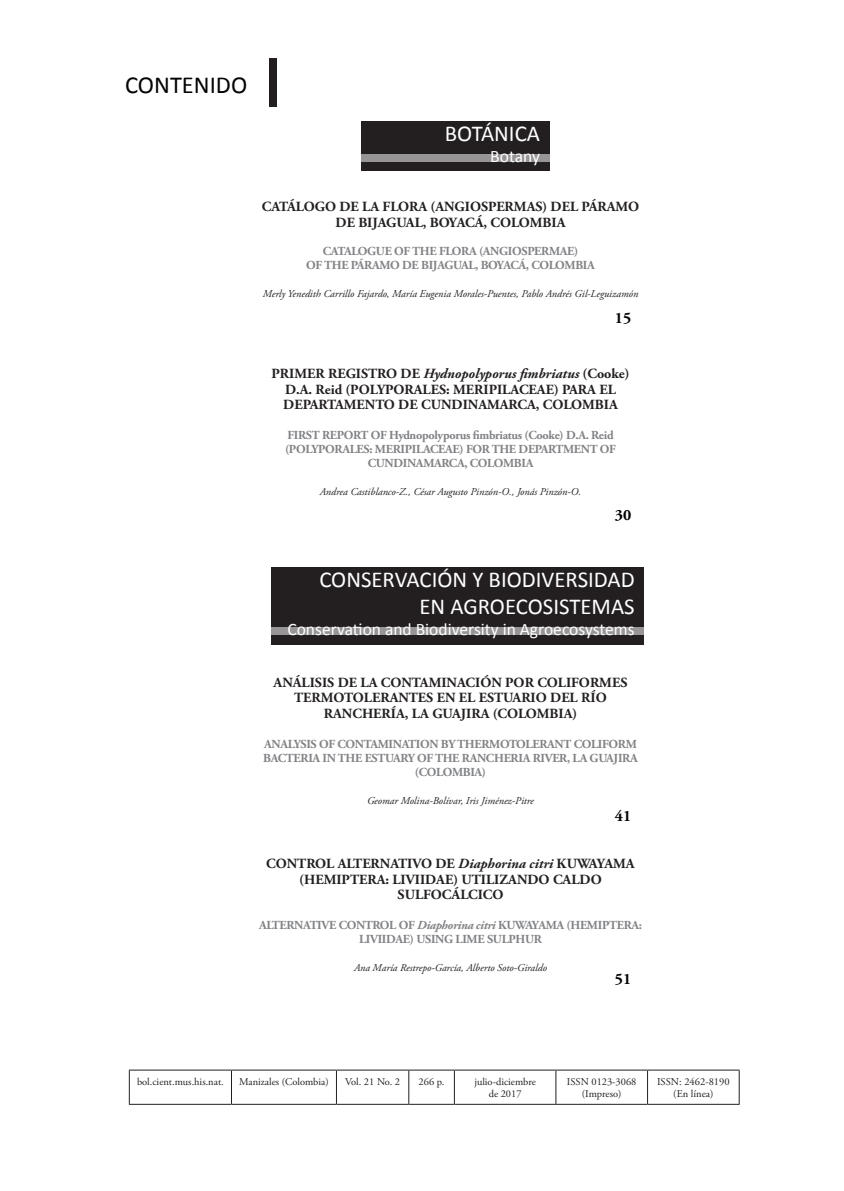
<style>
.page{position:relative;width:844px;height:1191px;background:#fff}
.page>*{position:absolute;margin:0;border:0;box-sizing:border-box;transform-origin:0 0}
.t1{font:24.5px "Calibri";color:#040503}
.t2{font:22.75px "Calibri";color:#fff}
.t3{font:17.5px "Calibri";color:#fff}
.t4{font:700 15.75px "Adobe Garamond Pro";color:#000}
.t5{font:700 14px/15.8px "Adobe Garamond Pro";color:#231f20}
.t6{font:italic 700 14px "Adobe Garamond Pro";color:#231f20}
.t7{font:700 12.25px/14px "Adobe Garamond Pro";letter-spacing:-.025em;color:#808285}
.t8{font:italic 10.5px "Adobe Garamond Pro";color:#231f20}
.t9{font:10.5px/12.4px "Adobe Garamond Pro";color:#231f20;text-align:center}
.s1{font-style:italic}
.s2{font-style:normal}
</style>
<div class="page">
<div style="left:361px;top:121px;width:188px;height:49px;background:#231f20"></div>
<div style="left:355px;top:154px;width:200px;height:8px;background:#979596"></div>
<div style="left:269px;top:58px;width:8px;height:48px;background:#231f20"></div>
<div style="left:271px;top:567px;width:372px;height:77px;background:#231f20"></div>
<div style="left:271px;top:627px;width:372px;height:7px;background:#979596"></div>
<hr style="left:129px;top:1069px;width:102px;height:1px;background:#231f20">
<hr style="left:129px;top:1070px;width:1px;height:33px;background:#231f20">
<hr style="left:231px;top:1069px;width:105px;height:1px;background:#231f20">
<hr style="left:231px;top:1070px;width:1px;height:33px;background:#231f20">
<hr style="left:336px;top:1069px;width:72px;height:1px;background:#231f20">
<hr style="left:336px;top:1070px;width:1px;height:33px;background:#231f20">
<hr style="left:408px;top:1069px;width:46px;height:1px;background:#231f20">
<hr style="left:408px;top:1070px;width:1px;height:33px;background:#231f20">
<hr style="left:454px;top:1069px;width:101px;height:1px;background:#231f20">
<hr style="left:454px;top:1070px;width:1px;height:33px;background:#231f20">
<hr style="left:555px;top:1069px;width:92px;height:1px;background:#231f20">
<hr style="left:555px;top:1070px;width:1px;height:33px;background:#231f20">
<hr style="left:647px;top:1069px;width:92px;height:1px;background:#231f20">
<hr style="left:647px;top:1070px;width:1px;height:33px;background:#231f20">
<hr style="left:738px;top:1070px;width:1px;height:33px;background:#231f20">
<hr style="left:129px;top:1103px;width:102px;height:1px;background:#231f20">
<hr style="left:231px;top:1103px;width:105px;height:1px;background:#231f20">
<hr style="left:336px;top:1103px;width:72px;height:1px;background:#231f20">
<hr style="left:408px;top:1103px;width:46px;height:1px;background:#231f20">
<hr style="left:454px;top:1103px;width:101px;height:1px;background:#231f20">
<hr style="left:555px;top:1103px;width:92px;height:1px;background:#231f20">
<hr style="left:647px;top:1103px;width:92px;height:1px;background:#231f20">
<h1 class="t1" style="left:125px;top:69px;width:28px">CONTENIDO</h1>
<h2 class="t2" style="left:445px;top:119px;width:96px">BOTÁNI CA</h2>
<h3 class="t3" style="left:490px;top:145px;width:51px">Botany</h3>
<p class="t5" style="left:262px;top:199px;width:131px">CATÁLOGODE LA FLORA</p>
<p class="t5" style="left:430px;top:199px;width:131px">(ANGIOS PERMAS) DEL</p>
<p class="t5" style="left:581px;top:199px;width:58px">PÁRAMO</p>
<p class="t5" style="left:335px;top:215px;width:71px">DE BIJAGUAL</p>
<p class="t5" style="left:423px;top:215px;width:88px">, BOYACÁ, COLO</p>
<p class="t5" style="left:530px;top:215px;width:30px">MBIA</p>
<p class="t7" style="left:322px;top:244px;width:17px">CATALO</p>
<p class="t7" style="left:367px;top:244px;width:81px">GUE OF THEFLORA</p>
<p class="t7" style="left:306px;top:244px;width:273px;text-indent:173px">(ANGIOS PERMAE)<br>OF THE PÁRAMO DE BIJAGUAL, BOYACÁ, COLO</p>
<p class="t7" style="left:564px;top:258px;width:26px">MBIA</p>
<p class="t8" style="left:263px;top:287px;width:377px">Merly Yenedith Carrillo Fajardo, María Eugenia Morales-Puentes, Pablo Andrés Gil-Leguizamón</p>
<p class="t4" style="left:614px;top:309px;width:18px">15</p>
<p class="t5" style="left:285px;top:366px;width:346px;text-indent:115px">DE <span class="s1">Hydnopolyporus fimbriatus</span> (Cooke)<br>D.A. Reid (POLYPORALES</p>
<p class="t5" style="left:271px;top:366px;width:94px">PRIMER REGISTRO</p>
<p class="t5" style="left:446px;top:381px;width:134px">: MERIPILACEAE) PARA</p>
<p class="t5" style="left:599px;top:381px;width:10px">EL</p>
<p class="t5" style="left:283px;top:397px;width:37px">DE PARTA</p>
<p class="t5" style="left:344px;top:397px;width:24px">MENTO</p>
<p class="t5" style="left:398px;top:397px;width:43px">DE CUNDINA</p>
<p class="t5" style="left:487px;top:397px;width:76px">MARCA, COLO</p>
<p class="t5" style="left:582px;top:397px;width:30px">MBIA</p>
<p class="t7" style="left:287px;top:428px;width:8px">FIRST</p>
<p class="t7" style="left:322px;top:428px;width:31px">REPORT</p>
<p class="t7" style="left:370px;top:428px;width:244px">OF Hydnopolyporus fimbriatus (Cooke) D.A. Reid</p>
<p class="t7" style="left:285px;top:442px;width:49px">(POLYPORALES</p>
<p class="t7" style="left:369px;top:442px;width:106px">: MERIPILACEAE) FOR</p>
<p class="t7" style="left:491px;top:442px;width:91px">THE DEPARTMENT</p>
<p class="t7" style="left:599px;top:442px;width:9px">OF</p>
<p class="t7" style="left:367px;top:456px;width:18px">CUNDINA</p>
<p class="t7" style="left:423px;top:456px;width:64px">MARCA, COLO</p>
<p class="t7" style="left:503px;top:456px;width:26px">MBIA</p>
<p class="t8" style="left:320px;top:485px;width:263px">Andrea Castiblanco-Z., César Augusto Pinzón-O., Jonás Pinzón-O.</p>
<p class="t4" style="left:614px;top:505px;width:18px">30</p>
<h2 class="t2" style="left:319px;top:565px;width:26px">CONSER</h2>
<h2 class="t2" style="left:394px;top:565px;width:117px">VACIÓN Y BIODI</h2>
<h2 class="t2" style="left:541px;top:565px;width:25px">VERSIDAD</h2>
<h2 class="t2" style="left:419px;top:592px;width:120px">EN AGROECOSISTE</h2>
<h2 class="t2" style="left:591px;top:592px;width:32px">MAS</h2>
<h3 class="t3" style="left:287px;top:618px;width:348px">Conservation and Biodiversity in Agroecosystems</h3>
<p class="t5" style="left:273px;top:674px;width:36px">ANÁLISIS</p>
<p class="t5" style="left:337px;top:674px;width:64px">DE LA CONTA</p>
<p class="t5" style="left:428px;top:674px;width:128px">MINACIÓN POR COLIFOR</p>
<p class="t5" style="left:599px;top:674px;width:22px">MES</p>
<p class="t5" style="left:294px;top:690px;width:10px">TER</p>
<p class="t5" style="left:321px;top:690px;width:23px">MOTOLERANTES</p>
<p class="t5" style="left:436px;top:690px;width:52px">ENELESTUARIO</p>
<p class="t5" style="left:550px;top:690px;width:11px">DEL</p>
<p class="t5" style="left:581px;top:690px;width:10px">RÍO</p>
<p class="t5" style="left:324px;top:706px;width:11px">RAN</p>
<p class="t5" style="left:352px;top:706px;width:30px">CHERÍA</p>
<p class="t5" style="left:405px;top:706px;width:71px">, LA GUAJIRA</p>
<p class="t5" style="left:492px;top:706px;width:25px">(COLO</p>
<p class="t5" style="left:536px;top:706px;width:42px">MBIA)</p>
<p class="t7" style="left:264px;top:737px;width:9px">ANAL</p>
<p class="t7" style="left:293px;top:737px;width:61px">YSIS OF CONTA</p>
<p class="t7" style="left:377px;top:737px;width:19px">MINATION</p>
<p class="t7" style="left:441px;top:737px;width:69px">BY THERMOTOLERANT</p>
<p class="t7" style="left:573px;top:737px;width:17px">COLIFOR</p>
<p class="t7" style="left:625px;top:737px;width:13px">M</p>
<p class="t7" style="left:263px;top:751px;width:31px">BACTERIA</p>
<p class="t7" style="left:322px;top:751px;width:51px">IN THEESTUAR</p>
<p class="t7" style="left:407px;top:751px;width:64px">Y OF THERAN</p>
<p class="t7" style="left:486px;top:751px;width:26px">CHERIA</p>
<p class="t7" style="left:532px;top:751px;width:93px">RIVER, LA GUAJIRA</p>
<p class="t7" style="left:415px;top:765px;width:22px">(COLO</p>
<p class="t7" style="left:452px;top:765px;width:36px">MBIA)</p>
<p class="t8" style="left:367px;top:794px;width:168px">Geomar Molina-Bolívar, Iris Jiménez-Pitre</p>
<p class="t4" style="left:614px;top:807px;width:18px">41</p>
<p class="t5" style="left:266px;top:856px;width:21px">CONTROL</p>
<p class="t5" style="left:338px;top:856px;width:10px">ALTERNATI</p>
<p class="t6" style="left:412px;top:855px;width:224px"><span class="s2">VO DE</span> Diaphorina citri <span class="s2">KUWAYAMA</span></p>
<p class="t5" style="left:299px;top:871px;width:61px">(HEMIPTERA</p>
<p class="t5" style="left:385px;top:871px;width:38px">: LIVIIDAE</p>
<p class="t5" style="left:453px;top:871px;width:17px">) UTILI</p>
<p class="t5" style="left:499px;top:871px;width:21px">ZANDO</p>
<p class="t5" style="left:553px;top:871px;width:21px">CALDO</p>
<p class="t5" style="left:397px;top:887px;width:10px">SULFO</p>
<p class="t5" style="left:442px;top:887px;width:62px">CÁLCICO</p>
<p class="t7" style="left:259px;top:918px;width:8px">ALTERNATI</p>
<p class="t7" style="left:321px;top:918px;width:35px">VE CONTROL</p>
<p class="t7" style="left:398px;top:918px;width:219px">OF <span class="s1">Diaphorina citri</span> KUWAYAMA (HEMIPTERA</p>
<p class="t7" style="left:638px;top:918px;width:5px">:</p>
<p class="t7" style="left:359px;top:932px;width:27px">LIVIIDAE</p>
<p class="t7" style="left:410px;top:932px;width:15px">) USIN</p>
<p class="t7" style="left:444px;top:932px;width:91px">G LIME SULPHUR</p>
<p class="t8" style="left:354px;top:961px;width:194px">Ana María Restrepo-García, Alberto Soto-Giraldo</p>
<p class="t4" style="left:614px;top:969px;width:18px">51</p>
<p class="t9" style="left:137px;top:1075px;width:88px">bol.cient.mus.his.nat.</p>
<p class="t9" style="left:239px;top:1075px;width:91px">Manizales (Colombia)</p>
<p class="t9" style="left:345px;top:1075px;width:57px">Vol. 21 No. 2</p>
<p class="t9" style="left:418px;top:1075px;width:27px">266 p.</p>
<p class="t9" style="left:474px;top:1075px;width:63px">julio-diciembre de 2017</p>
<p class="t9" style="left:566px;top:1075px;width:71px">ISSN 0123-3068 (Impreso)</p>
<p class="t9" style="left:656px;top:1075px;width:74px">ISSN: 2462-8190 (En línea)</p>
</div>
